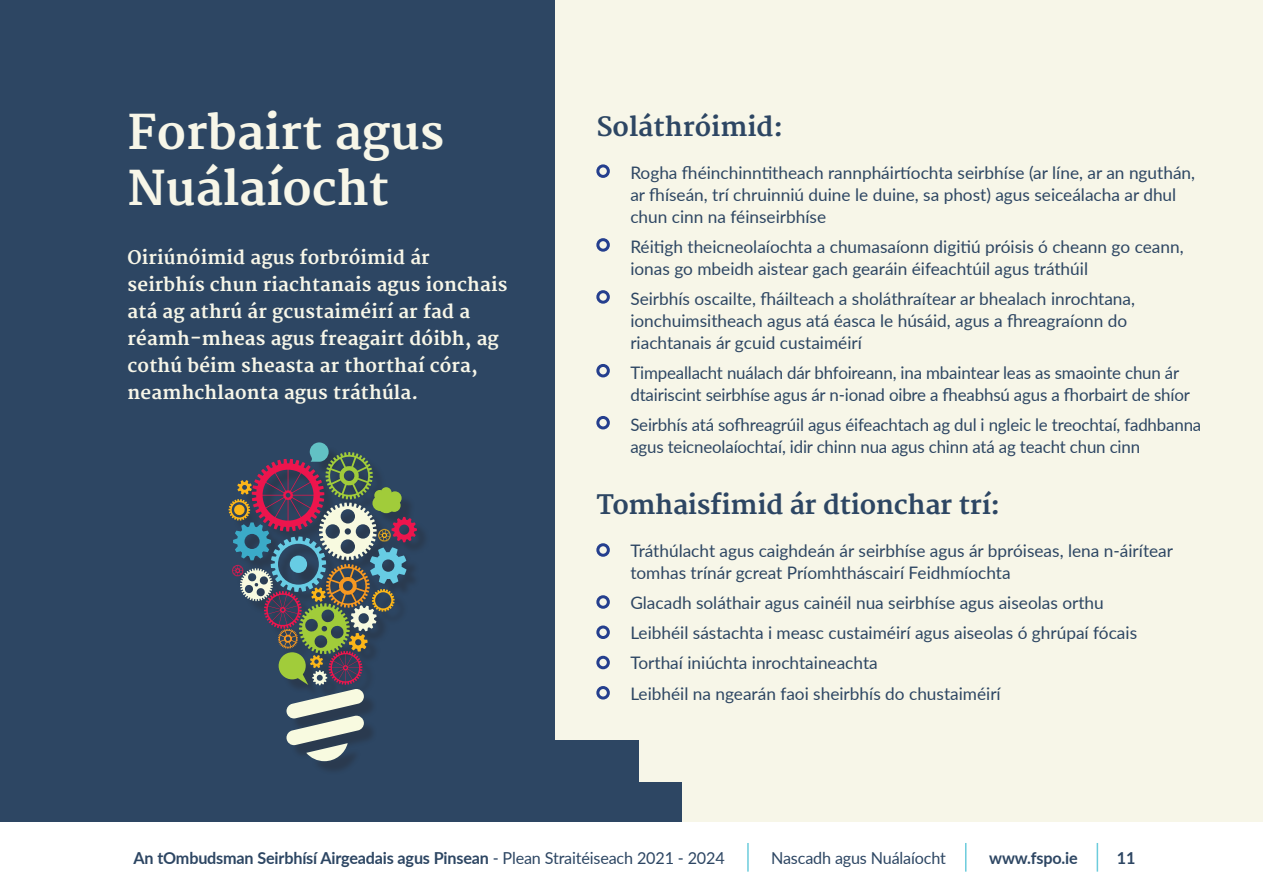
<style>
.page{position:relative;width:1263px;height:893px;background:#fff}
.page>*{position:absolute;margin:0;border:0;box-sizing:border-box;transform-origin:0 0}
.t1{font:700 46.5px "Merriweather";color:#f7f6e8}
.t2{font:700 26.1px "Merriweather";letter-spacing:-.01em;color:#2d4663}
.t3{font:700 18.3px/27px "Merriweather";letter-spacing:.01em;color:#f7f6e8}
.t4{font:17.25px/21.8px "Lato";color:#2d4663}
.t5{font:700 16.5px "Lato";letter-spacing:-.01em;color:#2d4663}
.t6{font:16.5px "Lato";letter-spacing:-.01em;color:#2d4663}
.s1{font-weight:400}
</style>
<div class="page">
<div style="left:439px;top:0;width:824px;height:893px;background:#f7f6e8"></div>
<div style="left:0;top:0;width:554px;height:893px;background:#2d4663"></div>
<svg style="left:229px;top:442px;width:188px;height:319px"></svg>
<div style="left:381px;top:487px;width:11px;height:11px;background:#a1cc3a;border-radius:50%"></div>
<div style="left:374px;top:490px;width:11px;height:11px;background:#a1cc3a;border-radius:50%"></div>
<div style="left:372px;top:495px;width:16px;height:16px;background:#a1cc3a;border-radius:50%"></div>
<div style="left:388px;top:491px;width:14px;height:14px;background:#a1cc3a;border-radius:50%"></div>
<div style="left:377px;top:495px;width:18px;height:18px;background:#a1cc3a;border-radius:50%"></div>
<div style="left:388px;top:499px;width:13px;height:13px;background:#a1cc3a;border-radius:50%"></div>
<div style="left:596px;top:164px;width:14px;height:14px;border:3px solid #253f8e;border-radius:50%"></div>
<div style="left:596px;top:238px;width:14px;height:14px;border:3px solid #253f8e;border-radius:50%"></div>
<div style="left:596px;top:290px;width:14px;height:14px;border:3px solid #253f8e;border-radius:50%"></div>
<div style="left:596px;top:364px;width:14px;height:13px;border:3px solid #253f8e;border-radius:50%"></div>
<div style="left:596px;top:416px;width:14px;height:13px;border:3px solid #253f8e;border-radius:50%"></div>
<div style="left:596px;top:543px;width:14px;height:14px;border:3px solid #253f8e;border-radius:50%"></div>
<div style="left:596px;top:595px;width:14px;height:14px;border:3px solid #253f8e;border-radius:50%"></div>
<div style="left:596px;top:625px;width:14px;height:14px;border:3px solid #253f8e;border-radius:50%"></div>
<div style="left:596px;top:656px;width:14px;height:13px;border:3px solid #253f8e;border-radius:50%"></div>
<div style="left:596px;top:686px;width:14px;height:13px;border:3px solid #253f8e;border-radius:50%"></div>
<div style="left:554px;top:740px;width:85px;height:82px;background:#2d4663"></div>
<div style="left:639px;top:782px;width:43px;height:40px;background:#2d4663"></div>
<div style="left:0;top:822px;width:1263px;height:71px;background:#fff"></div>
<hr style="left:747px;top:843px;width:2px;height:29px;background:#6cccdc">
<svg style="left:965px;top:843px;width:1px;height:29px"></svg>
<svg style="left:1097px;top:843px;width:1px;height:29px"></svg>
<h1 class="t1" style="left:128px;top:105px;width:318px">Forbairt agus</h1>
<h1 class="t1" style="left:128px;top:161px;width:263px">Nuálaíocht</h1>
<p class="t3" style="left:128px;top:244px;width:304px">Oiriúnóimid agus forbróimid ár</p>
<p class="t3" style="left:128px;top:271px;width:381px">seirbhís chun riachtanais agus ionchais atá ag athrú ár gcustaiméirí ar fad a réamh-mheas agus freagairt dóibh, ag cothú béim sheasta ar thorthaí córa,</p>
<p class="t3" style="left:128px;top:379px;width:292px">neamhchlaonta agus tráthúla.</p>
<h2 class="t2" style="left:596px;top:112px;width:188px">Soláthróimid:</h2>
<p class="t4" style="left:630px;top:162px;width:566px">Rogha fhéinchinntitheach rannpháirtíochta seirbhíse (ar líne, ar an nguthán, ar fhíseán, trí chruinniú duine le duine, sa phost) agus seiceálacha ar dhul chun cinn na féinseirbhíse</p>
<p class="t4" style="left:630px;top:235px;width:555px">Réitigh theicneolaíochta a chumasaíonn digitiú próisis ó cheann go ceann, ionas go mbeidh aistear gach gearáin éifeachtúil agus tráthúil</p>
<p class="t4" style="left:630px;top:287px;width:506px">Seirbhís oscailte, fháilteach a sholáthraítear ar bhealach inrochtana, ionchuimsitheach agus atá éasca le húsáid, agus a fhreagraíonn do riachtanais ár gcuid custaiméirí</p>
<p class="t4" style="left:630px;top:361px;width:561px">Timpeallacht nuálach dár bhfoireann, ina mbaintear leas as smaointe chun ár dtairiscint seirbhíse agus ár n-ionad oibre a fheabhsú agus a fhorbairt de shíor</p>
<p class="t4" style="left:630px;top:413px;width:572px">Seirbhís atá sofhreagrúil agus éifeachtach ag dul i ngleic le treochtaí, fadhbanna agus teicneolaíochtaí, idir chinn nua agus chinn atá ag teacht chun cinn</p>
<h2 class="t2" style="left:596px;top:489px;width:405px">Tomhaisfimid ár dtionchar trí:</h2>
<p class="t4" style="left:630px;top:539px;width:544px">Tráthúlacht agus caighdeán ár seirbhíse agus ár bpróiseas, lena n-áirítear tomhas trínár gcreat Príomhtháscairí Feidhmíochta</p>
<p class="t4" style="left:630px;top:591px;width:475px">Glacadh soláthair agus cainéil nua seirbhíse agus aiseolas orthu</p>
<p class="t4" style="left:630px;top:621px;width:508px">Leibhéil sástachta i measc custaiméirí agus aiseolas ó ghrúpaí fócais</p>
<p class="t4" style="left:630px;top:651px;width:249px">Torthaí iniúchta inrochtaineachta</p>
<p class="t4" style="left:630px;top:682px;width:372px">Leibhéil na ngearán faoi sheirbhís do chustaiméirí</p>
<p class="t5" style="left:134px;top:846px;width:593px">An tOmbudsman Seirbhísí Airgeadais agus Pinsean <span class="s1">- Plean Straitéiseach 2021 - 2024</span></p>
<p class="t6" style="left:771px;top:846px;width:176px">Nascadh agus Nuálaíocht</p>
<p class="t5" style="left:989px;top:846px;width:90px">www.fspo.ie</p>
<p class="t5" style="left:1117px;top:846px;width:20px">11</p>
</div>
